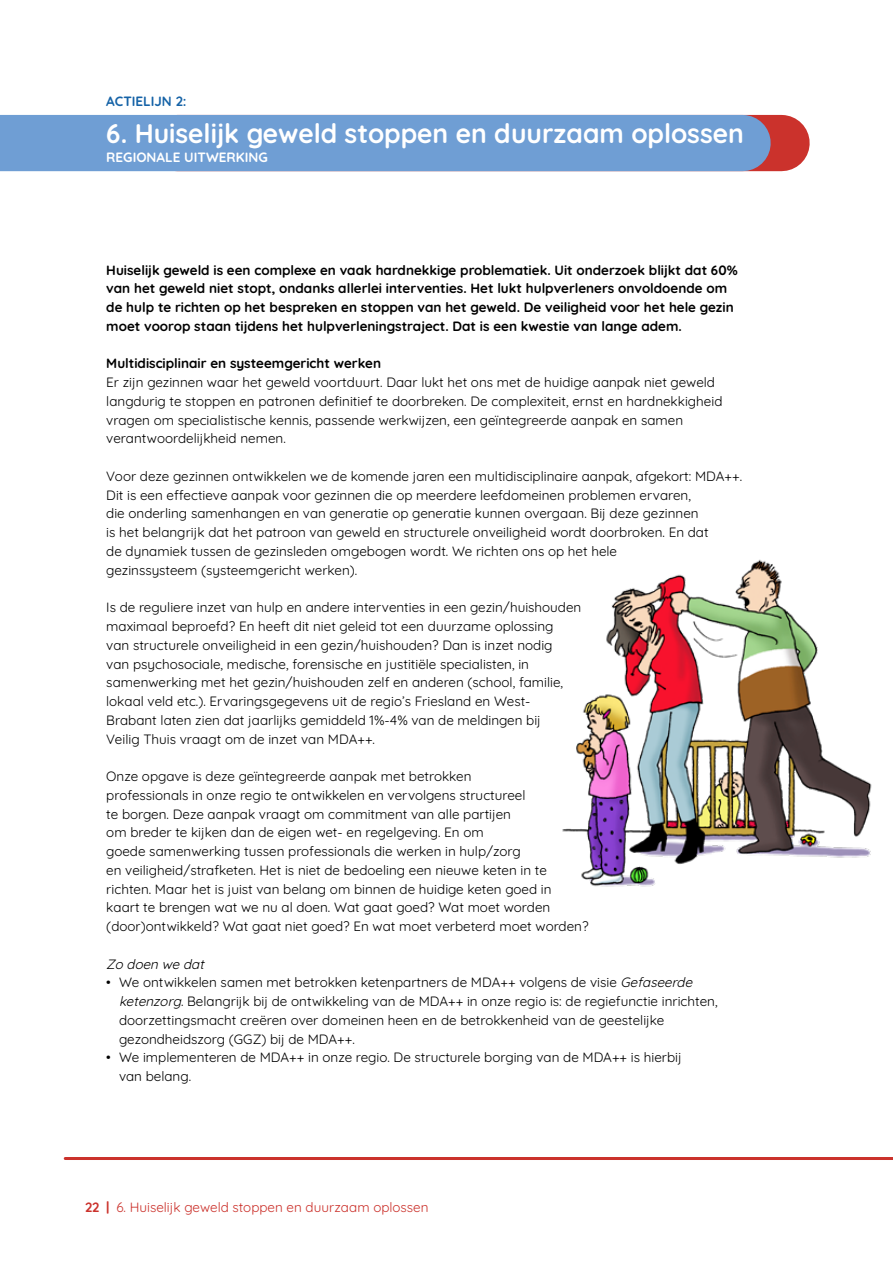
<style>
.page{position:relative;width:893px;height:1263px;background:#fff}
.page>*{position:absolute;margin:0;border:0;box-sizing:border-box;transform-origin:0 0}
.t1{font:300 27px "Quicksand";color:#fff}
.t2{font:300 13.5px/18.8px "Quicksand";color:#000}
.t3{font:300 13.5px "Quicksand";color:#cb322c}
.t4{font:300 13.5px "Quicksand";color:#fff}
.t5{font:300 13.5px "Quicksand";color:#1663a7}
.t6{font:italic 300 13.5px "Quicksand";color:#000}
.s1{font-style:italic}
</style>
<div class="page">
<img style="left:562px;top:559px;width:310px;height:328px">
<svg style="left:743px;top:115px;width:38px;height:56px;background:#966f8b"></svg>
<div style="left:0;top:115px;width:743px;height:56px;background:#6f9ed4"></div>
<hr style="left:64px;top:1157px;width:829px;height:3px;background:#cb322c">
<p class="t5" style="left:106px;top:91px;width:82px">ACTIELIJN 2:</p>
<h1 class="t1" style="left:106px;top:113px;width:639px">6. Huiselijk geweld stoppen en duurzaam oplossen</h1>
<p class="t4" style="left:106px;top:147px;width:163px">REGIONALE UITWERKING</p>
<p class="t2" style="left:106px;top:259px;width:633px">Huiselijk geweld is een complexe en vaak hardnekkige problematiek. Uit onderzoek blijkt dat 60% van het geweld niet stopt, ondanks allerlei interventies. Het lukt hulpverleners onvoldoende om de hulp te richten op het bespreken en stoppen van het geweld. De veiligheid voor het hele gezin moet voorop staan tijdens het hulpverleningstraject. Dat is een kwestie van lange adem.</p>
<p class="t2" style="left:106px;top:353px;width:618px">Multidisciplinair en systeemgericht werken<br>Er zijn gezinnen waar het geweld voortduurt. Daar lukt het ons met de huidige aanpak niet geweld langdurig te stoppen en patronen definitief te doorbreken. De complexiteit, ernst en hardnekkigheid vragen om specialistische kennis, passende werkwijzen, een geïntegreerde aanpak en samen verantwoordelijkheid nemen.</p>
<p class="t2" style="left:106px;top:465px;width:637px">Voor deze gezinnen ontwikkelen we de komende jaren een multidisciplinaire aanpak, afgekort: MDA++.<br>Dit is een effectieve aanpak voor gezinnen die op meerdere leefdomeinen problemen ervaren,<br>die onderling samenhangen en van generatie op generatie kunnen overgaan. Bij deze gezinnen<br>is het belangrijk dat het patroon van geweld en structurele onveiligheid wordt doorbroken. En dat<br>de dynamiek tussen de gezinsleden omgebogen wordt. We richten ons op het hele<br>gezinssysteem (systeemgericht werken).</p>
<p class="t2" style="left:106px;top:597px;width:477px">Is de reguliere inzet van hulp en andere interventies in een gezin/huishouden maximaal beproefd? En heeft dit niet geleid tot een duurzame oplossing<br>van structurele onveiligheid in een gezin/huishouden? Dan is inzet nodig<br>van psychosociale, medische, forensische en justitiële specialisten, in samenwerking met het gezin/huishouden zelf en anderen (school, familie, lokaal veld etc.). Ervaringsgegevens uit de regio’s Friesland en West-Brabant laten zien dat jaarlijks gemiddeld 1%-4% van de meldingen bij<br>Veilig Thuis vraagt om de inzet van MDA++.</p>
<p class="t2" style="left:106px;top:765px;width:484px">Onze opgave is deze geïntegreerde aanpak met betrokken<br>professionals in onze regio te ontwikkelen en vervolgens structureel<br>te borgen. Deze aanpak vraagt om commitment van alle partijen<br>om breder te kijken dan de eigen wet- en regelgeving. En om<br>goede samenwerking tussen professionals die werken in hulp/zorg<br>en veiligheid/strafketen. Het is niet de bedoeling een nieuwe keten in te richten. Maar het is juist van belang om binnen de huidige keten goed in<br>kaart te brengen wat we nu al doen. Wat gaat goed? Wat moet worden (door)ontwikkeld? Wat gaat niet goed? En wat moet verbeterd moet worden?</p>
<p class="t6" style="left:106px;top:953px;width:103px">Zo doen we dat</p>
<p class="t2" style="left:119px;top:972px;width:600px;text-indent:-13px">• We ontwikkelen samen met betrokken ketenpartners de MDA++ volgens de visie <span class="s1">Gefaseerde ketenzorg</span>. Belangrijk bij de ontwikkeling van de MDA++ in onze regio is: de regiefunctie inrichten, doorzettingsmacht creëren over domeinen heen en de betrokkenheid van de geestelijke gezondheidszorg (GGZ) bij de MDA++.</p>
<p class="t2" style="left:119px;top:1047px;width:564px;text-indent:-13px">• We implementeren de MDA++ in onze regio. De structurele borging van de MDA++ is hierbij van belang.</p>
<p class="t3" style="left:85px;top:1197px;width:345px">22 | 6. Huiselijk geweld stoppen en duurzaam oplossen</p>
</div>
